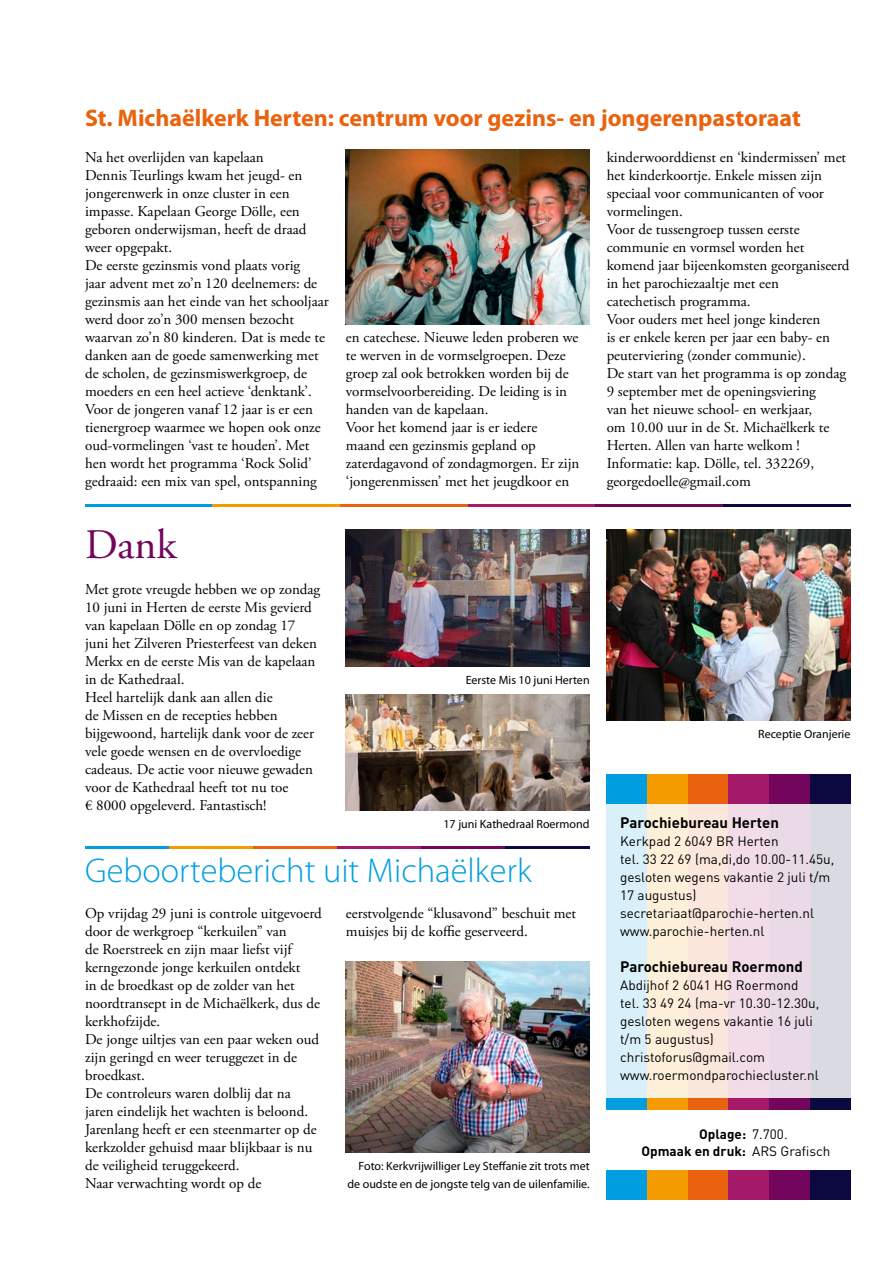
<style>
.page{position:relative;width:893px;height:1263px;background:#fff}
.page>*{position:absolute;margin:0;border:0;box-sizing:border-box;transform-origin:0 0}
.t1{font:42px "Adobe Garamond Pro";color:#73055d}
.t2{font:300 34.5px "Myriad Pro";color:#009ee0}
.t3{font:700 24px "Myriad Pro";color:#ea620e}
.t4{font:15px/18px "Adobe Garamond Pro";color:#000}
.t5{font:700 15px "DIN";color:#000}
.t6{font:13.5px/18px "DIN";color:#000}
.t7{font:700 13.5px/16.2px "DIN";color:#000}
.t8{font:12px/18px "Myriad Pro";color:#000;text-align:right}
.s1{font-weight:400}
</style>
<div class="page">
<div style="left:607px;top:803px;width:40px;height:300px;background:#d9f0fa"></div>
<div style="left:647px;top:803px;width:41px;height:300px;background:#fdf0d9"></div>
<div style="left:688px;top:803px;width:41px;height:300px;background:#fbe7db"></div>
<div style="left:729px;top:803px;width:40px;height:300px;background:#f1dce8"></div>
<div style="left:769px;top:803px;width:41px;height:300px;background:#ead9e6"></div>
<div style="left:810px;top:803px;width:40px;height:300px;background:#dadae2"></div>
<div style="left:607px;top:1170px;width:40px;height:29px;background:#009ee0"></div>
<div style="left:647px;top:1170px;width:41px;height:29px;background:#f49b00"></div>
<div style="left:688px;top:1170px;width:41px;height:29px;background:#ea620e"></div>
<div style="left:729px;top:1170px;width:40px;height:29px;background:#a51a68"></div>
<div style="left:769px;top:1170px;width:41px;height:29px;background:#73055d"></div>
<div style="left:810px;top:1170px;width:40px;height:29px;background:#0c0941"></div>
<div style="left:607px;top:1098px;width:40px;height:11px;background:#009ee0"></div>
<div style="left:647px;top:1098px;width:41px;height:11px;background:#f49b00"></div>
<div style="left:688px;top:1098px;width:41px;height:11px;background:#ea620e"></div>
<div style="left:729px;top:1098px;width:40px;height:11px;background:#a51a68"></div>
<div style="left:769px;top:1098px;width:41px;height:11px;background:#73055d"></div>
<div style="left:810px;top:1098px;width:40px;height:11px;background:#0c0941"></div>
<div style="left:607px;top:774px;width:40px;height:29px;background:#009ee0"></div>
<div style="left:647px;top:774px;width:41px;height:29px;background:#f49b00"></div>
<div style="left:688px;top:774px;width:41px;height:29px;background:#ea620e"></div>
<div style="left:729px;top:774px;width:40px;height:29px;background:#a51a68"></div>
<div style="left:769px;top:774px;width:41px;height:29px;background:#73055d"></div>
<div style="left:810px;top:774px;width:40px;height:29px;background:#0c0941"></div>
<img style="left:346px;top:150px;width:244px;height:174px">
<hr style="left:85px;top:504px;width:128px;height:2px;background:#009ee0">
<hr style="left:213px;top:504px;width:127px;height:2px;background:#f49b00">
<hr style="left:340px;top:504px;width:128px;height:2px;background:#ea620e">
<hr style="left:468px;top:504px;width:127px;height:2px;background:#a51a68">
<hr style="left:595px;top:504px;width:128px;height:2px;background:#73055d">
<hr style="left:723px;top:504px;width:127px;height:2px;background:#0c0941">
<hr style="left:85px;top:846px;width:84px;height:2px;background:#009ee0">
<hr style="left:169px;top:846px;width:84px;height:2px;background:#f49b00">
<hr style="left:253px;top:846px;width:84px;height:2px;background:#ea620e">
<hr style="left:337px;top:846px;width:84px;height:2px;background:#a51a68">
<hr style="left:421px;top:846px;width:85px;height:2px;background:#73055d">
<hr style="left:506px;top:846px;width:84px;height:2px;background:#0c0941">
<img style="left:346px;top:962px;width:244px;height:190px">
<img style="left:346px;top:529px;width:244px;height:137px">
<img style="left:346px;top:694px;width:244px;height:116px">
<img style="left:607px;top:529px;width:243px;height:191px">
<h3 class="t3" style="left:85px;top:102px;width:717px">St. Michaëlkerk Herten: centrum voor gezins- en jongerenpastoraat</h3>
<p class="t4" style="left:85px;top:149px;width:245px">Na het overlijden van kapelaan<br>Dennis Teurlings kwam het jeugd- en jongerenwerk in onze cluster in een impasse. Kapelaan George Dölle, een geboren onderwijsman, heeft de draad weer opgepakt.<br>De eerste gezinsmis vond plaats vorig<br>jaar advent met zo’n 120 deelnemers: de gezinsmis aan het einde van het schooljaar werd door zo’n 300 mensen bezocht waarvan zo’n 80 kinderen. Dat is mede te danken aan de goede samenwerking met de scholen, de gezinsmiswerkgroep, de moeders en een heel actieve ‘denktank’.<br>Voor de jongeren vanaf 12 jaar is er een tienergroep waarmee we hopen ook onze oud-vormelingen ‘vast te houden’. Met hen wordt het programma ‘Rock Solid’ gedraaid: een mix van spel, ontspanning</p>
<p class="t4" style="left:607px;top:149px;width:244px">kinderwoorddienst en ‘kindermissen’ met het kinderkoortje. Enkele missen zijn speciaal voor communicanten of voor vormelingen.<br>Voor de tussengroep tussen eerste communie en vormsel worden het komend jaar bijeenkomsten georganiseerd in het parochiezaaltje met een catechetisch programma.<br>Voor ouders met heel jonge kinderen<br>is er enkele keren per jaar een baby- en peuterviering (zonder communie).<br>De start van het programma is op zondag 9 september met de openingsviering<br>van het nieuwe school- en werkjaar,<br>om 10.00 uur in de St. Michaëlkerk te Herten. Allen van harte welkom !<br>Informatie: kap. Dölle, tel. 332269, georgedoelle@gmail.com</p>
<p class="t4" style="left:346px;top:329px;width:235px">en catechese. Nieuwe leden proberen we te werven in de vormselgroepen. Deze groep zal ook betrokken worden bij de vormselvoorbereiding. De leiding is in handen van de kapelaan.<br>Voor het komend jaar is er iedere maand een gezinsmis gepland op zaterdagavond of zondagmorgen. Er zijn ‘jongerenmissen’ met het jeugdkoor en</p>
<h1 class="t1" style="left:85px;top:519px;width:93px">Dank</h1>
<p class="t4" style="left:85px;top:581px;width:237px">Met grote vreugde hebben we op zondag 10 juni in Herten de eerste Mis gevierd van kapelaan Dölle en op zondag 17 juni het Zilveren Priesterfeest van deken Merkx en de eerste Mis van de kapelaan in de Kathedraal.<br>Heel hartelijk dank aan allen die<br>de Missen en de recepties hebben bijgewoond, hartelijk dank voor de zeer vele goede wensen en de overvloedige cadeaus. De actie voor nieuwe gewaden voor de Kathedraal heeft tot nu toe<br>€ 8000 opgeleverd. Fantastisch!</p>
<p class="t8" style="left:466px;top:671px;width:125px">Eerste Mis 10 juni Herten</p>
<p class="t8" style="left:443px;top:815px;width:148px">17 juni Kathedraal Roermond</p>
<h2 class="t2" style="left:85px;top:850px;width:448px">Geboortebericht uit Michaëlkerk</h2>
<p class="t4" style="left:85px;top:905px;width:238px">Op vrijdag 29 juni is controle uitgevoerd door de werkgroep “kerkuilen” van<br>de Roerstreek en zijn maar liefst vijf kerngezonde jonge kerkuilen ontdekt<br>in de broedkast op de zolder van het noordtransept in de Michaëlkerk, dus de kerkhofzijde.<br>De jonge uiltjes van een paar weken oud zijn geringd en weer teruggezet in de broedkast.<br>De controleurs waren dolblij dat na jaren eindelijk het wachten is beloond.<br>Jarenlang heeft er een steenmarter op de kerkzolder gehuisd maar blijkbaar is nu de veiligheid teruggekeerd.<br>Naar verwachting wordt op de</p>
<p class="t4" style="left:346px;top:905px;width:232px">eerstvolgende “klusavond” beschuit met muisjes bij de koffie geserveerd.</p>
<p class="t8" style="left:347px;top:1157px;width:244px">Foto: Kerkvrijwilliger Ley Steffanie zit trots met de oudste en de jongste telg van de uilenfamilie.</p>
<p class="t8" style="left:758px;top:725px;width:94px">Receptie Oranjerie</p>
<p class="t5" style="left:620px;top:813px;width:160px">Parochiebureau Herten</p>
<p class="t6" style="left:620px;top:832px;width:216px">Kerkpad 2 6049 BR Herten<br>tel. 33 22 69 (ma,di,do 10.00-11.45u, gesloten wegens vakantie 2 juli t/m<br>17 augustus) secretariaat@parochie-herten.nl www.parochie-herten.nl</p>
<p class="t5" style="left:620px;top:957px;width:184px">Parochiebureau Roermond</p>
<p class="t6" style="left:620px;top:976px;width:201px">Abdijhof 2 6041 HG Roermond tel. 33 49 24 (ma-vr 10.30-12.30u, gesloten wegens vakantie 16 juli t/m 5 augustus) christoforus@gmail.com www.roermondparochiecluster.nl</p>
<p class="t7" style="left:641px;top:1126px;width:190px;text-indent:58px">Oplage: <span class="s1">7.700.<br></span>Opmaak en druk: <span class="s1">ARS Grafisch</span></p>
</div>
